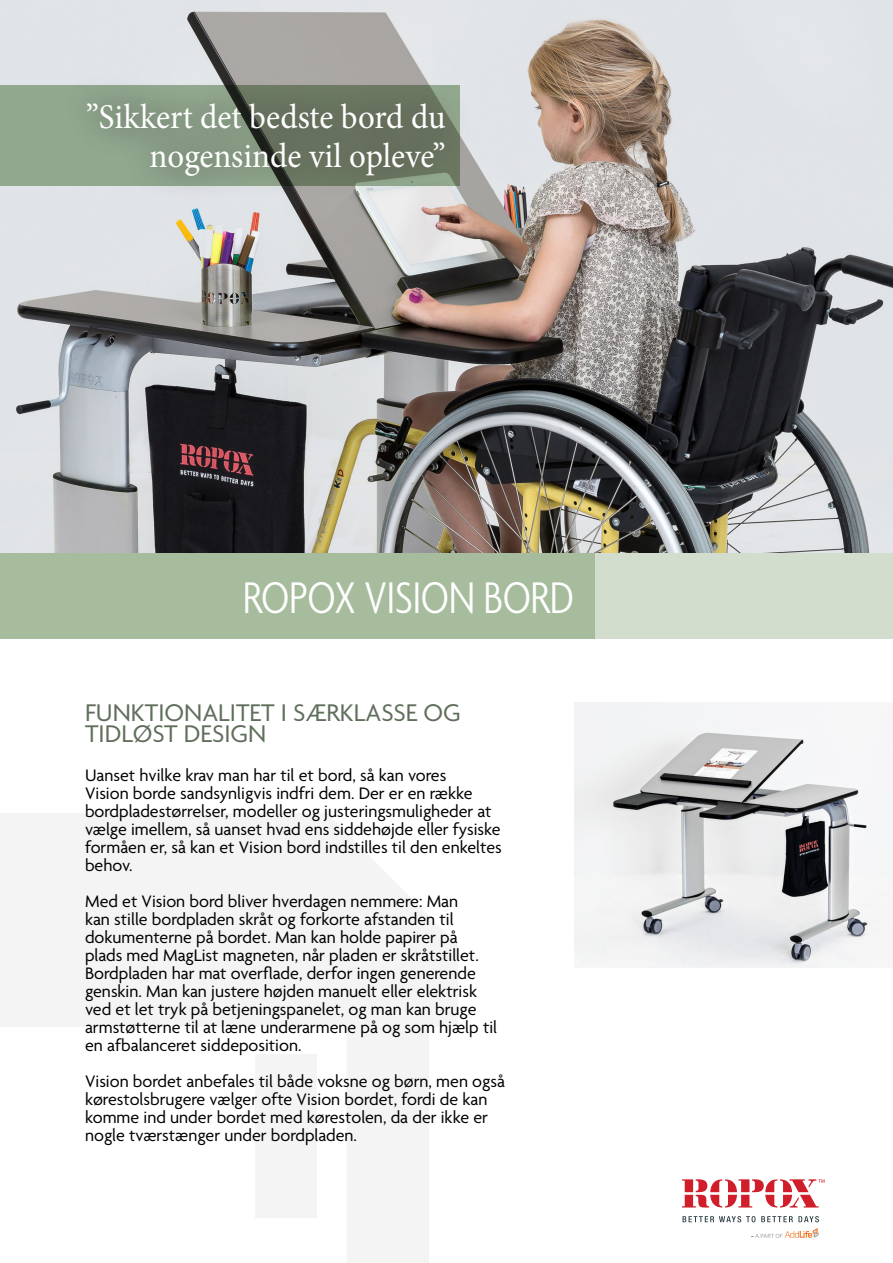
<style>
.page{position:relative;width:893px;height:1263px;background:#fff}
.page>*{position:absolute;margin:0;border:0;box-sizing:border-box;transform-origin:0 0}
.t1{font:300 condensed 48px "Agenda";letter-spacing:-.01em;color:#fff}
.t2{font:34.65px/39.6px "Minion Pro";color:#fff;text-align:right;scale:.95 1}
.t3{font:26.1px/21px "Agenda";color:#606f5c}
.t4{font:18px/18px "Agenda";color:#000}
</style>
<div class="page">
<svg style="left:0;top:813px;width:458px;height:450px;fill:#f4f4f4"></svg>
<div style="left:256px;top:1054px;width:61px;height:163px;background:#f4f4f4"></div>
<img style="left:0;top:0;width:893px;height:554px">
<div style="left:0;top:554px;width:893px;height:85px;background:#a6bc9d"></div>
<div style="left:595px;top:554px;width:298px;height:85px;background:#d2ddcd"></div>
<div style="left:0;top:85px;width:460px;height:101px;background:#91a78e"></div>
<div style="left:60px;top:74px;width:413px;height:131px;background:#231f20;opacity:.75"></div>
<svg style="left:683px;top:1216px;width:72px;height:6px"></svg>
<svg style="left:761px;top:1216px;width:58px;height:6px"></svg>
<svg style="left:682px;top:1179px;width:143px;height:28px"></svg>
<svg style="left:751px;top:1228px;width:68px;height:10px"></svg>
<img style="left:574px;top:703px;width:319px;height:264px">
<p class="t2" style="left:86px;top:97px;width:380px">”Sikkert det bedste bord du nogensinde vil opleve”</p>
<p class="t1" style="left:243px;top:571px;width:333px">ROPOX VISION BORD</p>
<p class="t3" style="left:85px;top:704px;width:377px">FUNKTIONALITET I SÆRKLASSE OG<br>TIDLØST DESIGN</p>
<p class="t4" style="left:85px;top:768px;width:418px">Uanset hvilke krav man har til et bord, så kan vores<br>Vision borde sandsynligvis indfri dem. Der er en række bordpladestørrelser, modeller og justeringsmuligheder at vælge imellem, så uanset hvad ens siddehøjde eller fysiske formåen er, så kan et Vision bord indstilles til den enkeltes behov.</p>
<p class="t4" style="left:85px;top:894px;width:414px">Med et Vision bord bliver hverdagen nemmere: Man<br>kan stille bordpladen skråt og forkorte afstanden til dokumenterne på bordet. Man kan holde papirer på plads med MagList magneten, når pladen er skråtstillet.<br>Bordpladen har mat overflade, derfor ingen generende genskin. Man kan justere højden manuelt eller elektrisk ved et let tryk på betjeningspanelet, og man kan bruge armstøtterne til at læne underarmene på og som hjælp til en afbalanceret siddeposition.</p>
<p class="t4" style="left:85px;top:1074px;width:421px">Vision bordet anbefales til både voksne og børn, men også kørestolsbrugere vælger ofte Vision bordet, fordi de kan komme ind under bordet med kørestolen, da der ikke er nogle tværstænger under bordpladen.</p>
</div>
